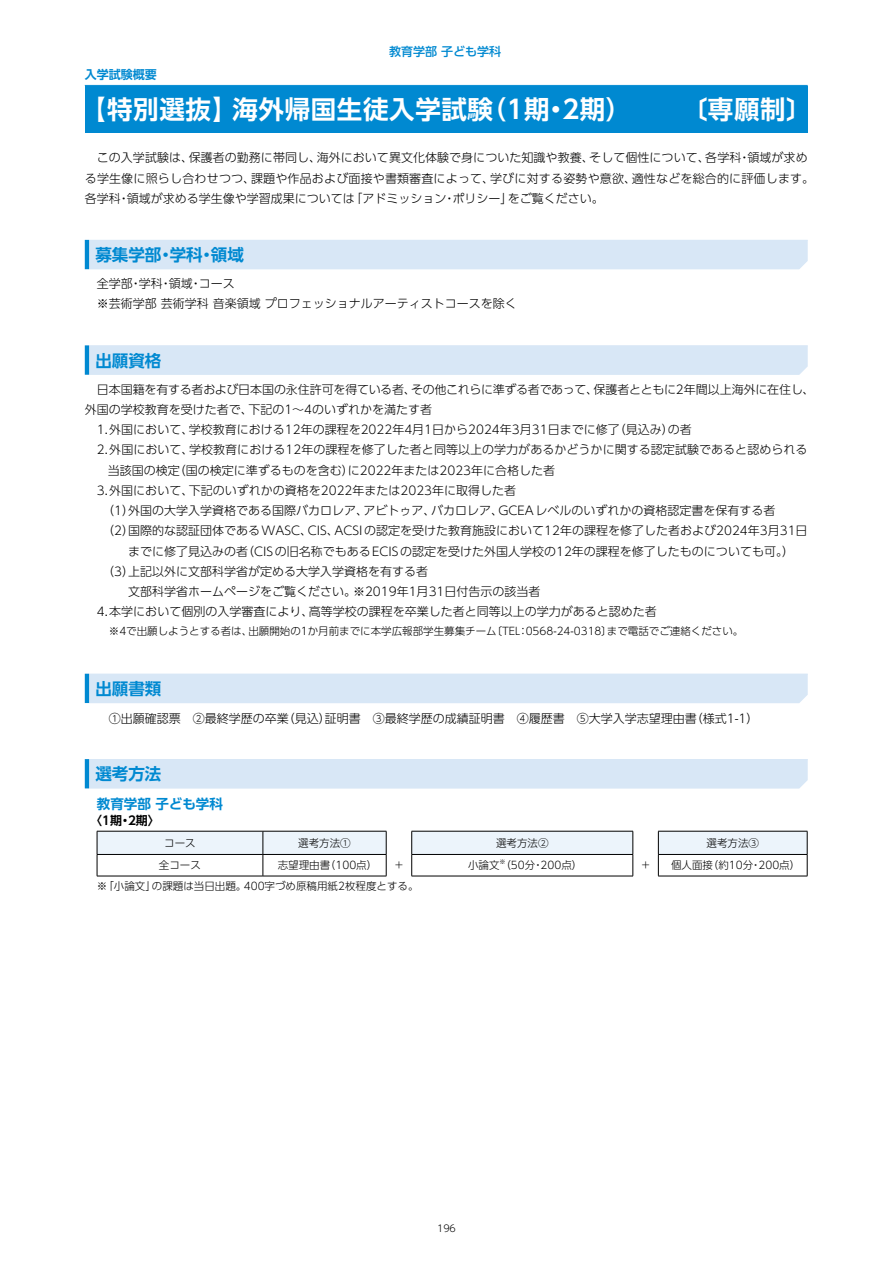
<style>
.page{position:relative;width:893px;height:1263px;background:#fff}
.page>*{position:absolute;margin:0;border:0;box-sizing:border-box;transform-origin:0 0}
.t1{font:700 25.5px "UD Shin Go Pro De";letter-spacing:.025em;color:#fff}
.t2{font:700 16.5px "UD Shin Go Pro De";color:#0089d1}
.t3{font:700 13.5px "UD Shin Go Pro De";color:#0089d1}
.t4{font:300 12px/20.2px "UD Shin Go Pro";color:#000}
.t5{font:300 12px "UD Shin Go Pro";letter-spacing:-.02em;color:#000}
.t6{font:500 12px "UD Shin Go Pro";color:#0089d1}
.t7{font:700 12px "UD Shin Go Pro De";color:#000}
.t8{font:700 12px "UD Shin Go Pro De";color:#0089d1}
.t9{font:300 10.5px "UD Shin Go Pro";color:#000}
.t10{font:300 9.6px "UD Shin Go Pro";color:#000}
.t11{font:300 6.15px "UD Shin Go Pro";color:#000}
</style>
<div class="page">
<div style="left:85px;top:86px;width:723px;height:47px;background:#0089d1"></div>
<hr style="left:85px;top:85px;width:723px;height:1px;background:#0089d1">
<div style="left:89px;top:241px;width:719px;height:28px;background:#d8e7f6"></div>
<hr style="left:85px;top:240px;width:723px;height:1px;background:#d8e7f6">
<hr style="left:85px;top:240px;width:4px;height:29px;background:#0089d1">
<div style="left:89px;top:346px;width:719px;height:29px;background:#d8e7f6"></div>
<hr style="left:85px;top:345px;width:723px;height:1px;background:#d8e7f6">
<hr style="left:85px;top:345px;width:4px;height:30px;background:#0089d1">
<div style="left:89px;top:675px;width:719px;height:28px;background:#d8e7f6"></div>
<hr style="left:85px;top:674px;width:723px;height:1px;background:#d8e7f6">
<hr style="left:85px;top:674px;width:4px;height:29px;background:#0089d1">
<div style="left:89px;top:760px;width:719px;height:28px;background:#d8e7f6"></div>
<hr style="left:85px;top:759px;width:723px;height:1px;background:#d8e7f6">
<hr style="left:85px;top:759px;width:4px;height:29px;background:#0089d1">
<hr style="left:97px;top:876px;width:166px;height:1px;background:#000">
<hr style="left:263px;top:876px;width:123px;height:1px;background:#000">
<hr style="left:411px;top:876px;width:222px;height:1px;background:#000">
<hr style="left:658px;top:876px;width:149px;height:1px;background:#000">
<svg style="left:97px;top:831px;width:711px;height:45px"></svg>
<hr style="left:658px;top:854px;width:149px;height:1px;background:#000">
<p class="t8" style="left:85px;top:65px;width:73px">入学試験概要</p>
<p class="t6" style="left:389px;top:42px;width:113px">教育学部 子ども学科</p>
<h1 class="t1" style="left:81px;top:89px;width:552px">【特別選抜】海外帰国生徒入学試験（1期・2期）</h1>
<h1 class="t1" style="left:682px;top:89px;width:131px">〔専願制〕</h1>
<p class="t4" style="left:85px;top:147px;width:731px;text-indent:12px">この入学試験は、保護者の勤務に帯同し、海外において異文化体験で身についた知識や教養、そして個性について、各学科・領域が求める学生像に照らし合わせつつ、課題や作品および面接や書類審査によって、学びに対する姿勢や意欲、適性などを総合的に評価します。各学科・領域が求める学生像や学習成果については「アドミッション・ポリシー」をご覧ください。</p>
<h2 class="t2" style="left:95px;top:241px;width:150px">募集学部・学科・領域</h2>
<p class="t4" style="left:97px;top:273px;width:421px">全学部・学科・領域・コース<br>※芸術学部芸術学科音楽領域プロフェッショナルアーティストコースを除く</p>
<h2 class="t2" style="left:95px;top:347px;width:67px">出願資格</h2>
<p class="t5" style="left:97px;top:379px;width:719px">日本国籍を有する者および日本国の永住許可を得ている者、その他これらに準ずる者であって、保護者とともに2年間以上海外に在住し、</p>
<p class="t4" style="left:85px;top:399px;width:349px">外国の学校教育を受けた者で、下記の1～4のいずれかを満たす者</p>
<p class="t4" style="left:97px;top:419px;width:596px">1.外国において、学校教育における12年の課程を2022年4月1日から2024年3月31日までに修了（見込み）の者</p>
<p class="t4" style="left:97px;top:439px;width:712px">2.外国において、学校教育における12年の課程を修了した者と同等以上の学力があるかどうかに関する認定試験であると認められる</p>
<p class="t4" style="left:108px;top:459px;width:449px">当該国の検定（国の検定に準ずるものを含む）に2022年または2023年に合格した者</p>
<p class="t4" style="left:97px;top:480px;width:421px">3.外国において、下記のいずれかの資格を2022年または2023年に取得した者</p>
<p class="t4" style="left:102px;top:500px;width:675px">（1）外国の大学入学資格である国際バカロレア、アビトゥア、バカロレア、GCEAレベルのいずれかの資格認定書を保有する者</p>
<p class="t4" style="left:102px;top:520px;width:707px">（2）国際的な認証団体であるWASC、CIS、ACSIの認定を受けた教育施設において12年の課程を修了した者および2024年3月31日</p>
<p class="t4" style="left:128px;top:540px;width:667px">までに修了見込みの者（CISの旧名称でもあるECISの認定を受けた外国人学校の12年の課程を修了したものについても可。）</p>
<p class="t4" style="left:102px;top:561px;width:327px">（3）上記以外に文部科学省が定める大学入学資格を有する者</p>
<p class="t4" style="left:128px;top:581px;width:414px">文部科学省ホームページをご覧ください。※2019年1月31日付告示の該当者</p>
<p class="t4" style="left:97px;top:601px;width:561px">4.本学において個別の入学審査により、高等学校の課程を卒業した者と同等以上の学力があると認めた者</p>
<p class="t9" style="left:109px;top:623px;width:636px">※4で出願しようとする者は、出願開始の1か月前までに本学広報部学生募集チーム〔TEL：0568-24-0318〕まで電話でご連絡ください。</p>
<h2 class="t2" style="left:95px;top:675px;width:67px">出願書類</h2>
<p class="t4" style="left:109px;top:708px;width:651px">①出願確認票　②最終学歴の卒業（見込）証明書　③最終学歴の成績証明書　④履歴書　⑤大学入学志望理由書（様式1-1）</p>
<h2 class="t2" style="left:95px;top:760px;width:67px">選考方法</h2>
<p class="t3" style="left:97px;top:792px;width:127px">教育学部 子ども学科</p>
<p class="t7" style="left:90px;top:811px;width:71px">〈1期・2期〉</p>
<p class="t9" style="left:164px;top:834px;width:33px">コース</p>
<p class="t9" style="left:298px;top:834px;width:54px">選考方法①</p>
<p class="t9" style="left:496px;top:834px;width:54px">選考方法②</p>
<p class="t9" style="left:706px;top:834px;width:54px">選考方法③</p>
<p class="t9" style="left:159px;top:857px;width:43px">全コース</p>
<p class="t9" style="left:278px;top:857px;width:101px">志望理由書（100点）</p>
<p class="t9" style="left:394px;top:857px;width:12px">＋</p>
<p class="t9" style="left:468px;top:857px;width:116px">小論文（50分・200点）</p>
<p class="t11" style="left:500px;top:857px;width:8px">※</p>
<p class="t9" style="left:640px;top:857px;width:12px">＋</p>
<p class="t9" style="left:671px;top:857px;width:131px">個人面接（約10分・200点）</p>
<p class="t9" style="left:97px;top:877px;width:323px">※「小論文」の課題は当日出題。400字づめ原稿用紙2枚程度とする。</p>
<p class="t10" style="left:437px;top:1220px;width:20px">196</p>
</div>
